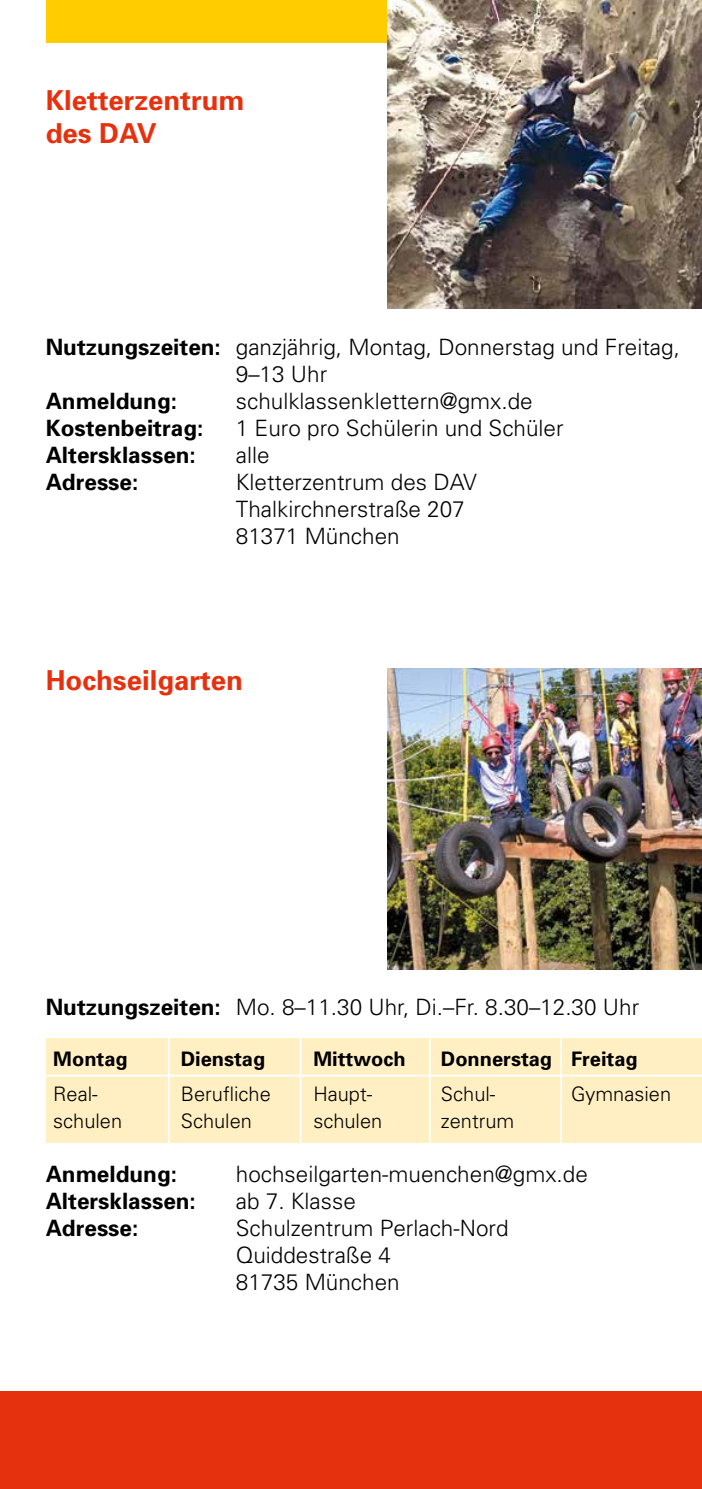
<style>
.page{position:relative;width:702px;height:1489px;background:#fff}
.page>*{position:absolute;margin:0;border:0;box-sizing:border-box;transform-origin:0 0}
.t1{font:700 27.5px/33px "Univers";color:#e6310e}
.t2{font:300 22.5px/27px "Univers";color:#000}
.t3{font:700 22.5px "Univers";color:#000}
.t4{font:300 20px "Univers";color:#000}
.t5{font:700 20px "Univers";color:#000}
.s1{font-weight:700}
</style>
<div class="page">
<div style="left:47px;top:1038px;width:655px;height:104px;background:#ffefc3"></div>
<div style="left:47px;top:0;width:434px;height:43px;background:#fc0"></div>
<div style="left:0;top:1391px;width:702px;height:97px;background:#e6310e"></div>
<img style="left:387px;top:0;width:315px;height:308px">
<img style="left:387px;top:668px;width:315px;height:301px">
<hr style="left:43px;top:1074px;width:659px;height:2px;background:#fff">
<hr style="left:168px;top:1035px;width:2px;height:117px;background:#fff">
<hr style="left:299px;top:1035px;width:2px;height:117px;background:#fff">
<hr style="left:429px;top:1035px;width:2px;height:117px;background:#fff">
<hr style="left:560px;top:1035px;width:2px;height:117px;background:#fff">
<p class="t1" style="left:46px;top:84px;width:200px">Kletterzentrum des DAV</p>
<p class="t2" style="left:236px;top:333px;width:445px;text-indent:-190px"><span class="s1">Nutzungszeiten:</span> ganzjährig, Montag, Donnerstag und Freitag,<br>9–13 Uhr</p>
<p class="t3" style="left:46px;top:387px;width:133px">Anmeldung:</p>
<p class="t2" style="left:236px;top:387px;width:298px">schulklassenklettern@gmx.de</p>
<p class="t3" style="left:46px;top:414px;width:159px">Kostenbeitrag:</p>
<p class="t2" style="left:236px;top:414px;width:329px">1 Euro pro Schülerin und Schüler</p>
<p class="t3" style="left:46px;top:441px;width:152px">Altersklassen:</p>
<p class="t2" style="left:236px;top:441px;width:35px">alle</p>
<p class="t3" style="left:46px;top:468px;width:94px">Adresse:</p>
<p class="t2" style="left:236px;top:468px;width:242px">Kletterzentrum des DAV<br>Thalkirchnerstraße 207<br>81371 München</p>
<p class="t1" style="left:46px;top:663px;width:199px">Hochseilgarten</p>
<p class="t2" style="left:46px;top:993px;width:595px"><span class="s1">Nutzungszeiten:</span> Mo. 8–11.30 Uhr, Di.–Fr. 8.30–12.30 Uhr</p>
<p class="t5" style="left:53px;top:1047px;width:76px">Montag</p>
<p class="t5" style="left:181px;top:1047px;width:86px">Dienstag</p>
<p class="t5" style="left:313px;top:1047px;width:94px">Mittwoch</p>
<p class="t5" style="left:441px;top:1047px;width:198px">Donnerstag Freitag</p>
<p class="t4" style="left:53px;top:1082px;width:46px">Real-</p>
<p class="t4" style="left:181px;top:1082px;width:92px">Berufliche</p>
<p class="t4" style="left:313px;top:1082px;width:60px">Haupt-</p>
<p class="t4" style="left:441px;top:1082px;width:56px">Schul-</p>
<p class="t4" style="left:571px;top:1082px;width:102px">Gymnasien</p>
<p class="t4" style="left:53px;top:1109px;width:70px">schulen</p>
<p class="t4" style="left:181px;top:1109px;width:73px">Schulen</p>
<p class="t4" style="left:313px;top:1109px;width:70px">schulen</p>
<p class="t4" style="left:441px;top:1109px;width:75px">zentrum</p>
<p class="t3" style="left:46px;top:1160px;width:133px">Anmeldung:</p>
<p class="t2" style="left:236px;top:1160px;width:353px">hochseilgarten-muenchen@gmx.de</p>
<p class="t3" style="left:46px;top:1187px;width:152px">Altersklassen:</p>
<p class="t2" style="left:236px;top:1187px;width:122px">ab 7. Klasse</p>
<p class="t3" style="left:46px;top:1214px;width:94px">Adresse:</p>
<p class="t2" style="left:236px;top:1214px;width:274px">Schulzentrum Perlach-Nord<br>Quiddestraße 4<br>81735 München</p>
</div>
